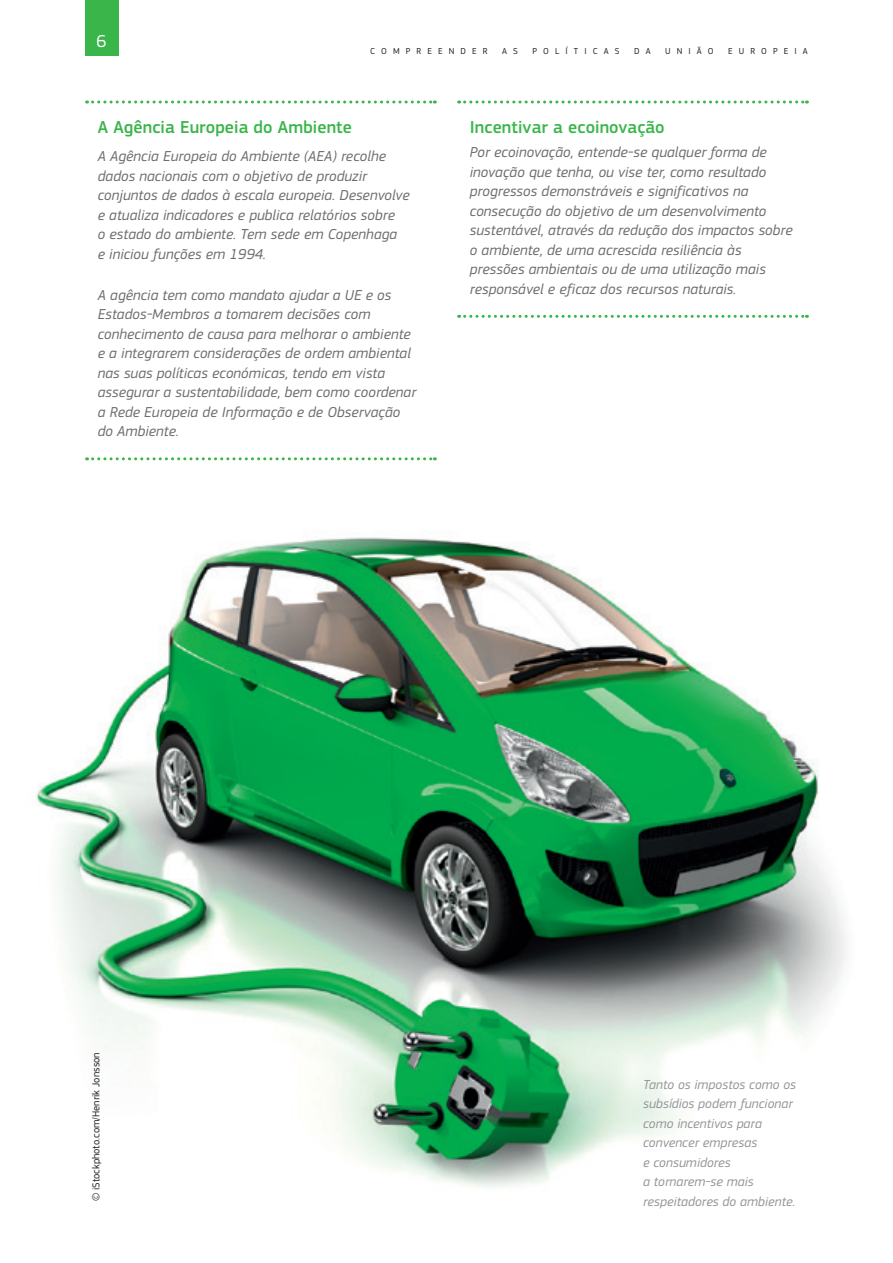
<style>
.page{position:relative;width:893px;height:1263px;background:#fff}
.page>*{position:absolute;margin:0;border:0;box-sizing:border-box;transform-origin:0 0}
.Box_Title{font:500 18px "EC Square Sans Pro";letter-spacing:.005em;color:#3ab54a}
.t1{font:18px "EC Square Sans Pro";color:#fff}
.Box_fin{font:italic 15px/19.5px "EC Square Sans Pro";letter-spacing:.005em;color:#6c6d70}
.Box{font:italic 15px/19.5px "EC Square Sans Pro";letter-spacing:.005em;color:#6c6d70}
.legende_L{font:italic 13.5px/19.5px "EC Square Sans Pro";letter-spacing:.005em;color:#939598}
.copyright{font:10.5px "EC Square Sans Pro";color:#231f20}
.t2{font:9px "EC Square Sans Pro";letter-spacing:.68em;color:#231f20}
</style>
<div class="page">
<div style="left:85px;top:0;width:33px;height:55px;background:#3ab54a"></div>
<img style="left:36px;top:537px;width:811px;height:651px">
<svg style="left:87px;top:101px;width:348px;height:3px"></svg>
<svg style="left:87px;top:457px;width:348px;height:3px"></svg>
<svg style="left:459px;top:101px;width:348px;height:3px"></svg>
<svg style="left:459px;top:315px;width:348px;height:3px"></svg>
<p class="t1" style="left:97px;top:30px;width:12px">6</p>
<p class="t2" style="left:370px;top:45px;width:119px">COMPREENDER</p>
<p class="t2" style="left:502px;top:45px;width:17px">A S</p>
<p class="t2" style="left:532px;top:45px;width:89px">POLÍTICAS</p>
<p class="t2" style="left:634px;top:45px;width:18px">D A</p>
<p class="t2" style="left:665px;top:45px;width:50px">UNIÃO</p>
<p class="t2" style="left:728px;top:45px;width:81px">EUROPEIA</p>
<p class="Box_Title" style="left:98px;top:117px;width:256px">A Agência Europeia do Ambiente</p>
<p class="Box" style="left:98px;top:147px;width:313px">A Agência Europeia do Ambiente (AEA) recolhe dados nacionais com o objetivo de produzir conjuntos de dados à escala europeia. Desenvolve e atualiza indicadores e publica relatórios sobre<br>o estado do ambiente. Tem sede em Copenhaga<br>e iniciou funções em 1994.</p>
<p class="Box_fin" style="left:98px;top:285px;width:320px">A agência tem como mandato ajudar a UE e os Estados‑Membros a tomarem decisões com conhecimento de causa para melhorar o ambiente e a integrarem considerações de ordem ambiental nas suas políticas económicas, tendo em vista assegurar a sustentabilidade, bem como coordenar a Rede Europeia de Informação e de Observação do Ambiente.</p>
<p class="Box_Title" style="left:470px;top:117px;width:196px">Incentivar a ecoinovação</p>
<p class="Box_fin" style="left:470px;top:142px;width:324px">Por ecoinovação, entende‑se qualquer forma de inovação que tenha, ou vise ter, como resultado progressos demonstráveis e significativos na consecução do objetivo de um desenvolvimento sustentável, através da redução dos impactos sobre o ambiente, de uma acrescida resiliência às pressões ambientais ou de uma utilização mais responsável e eficaz dos recursos naturais.</p>
<p class="copyright" style="left:90px;top:1201px;width:151px;rotate:-90deg">© iStockphoto.com/Henrik Jonsson</p>
<p class="legende_L" style="left:643px;top:1075px;width:154px">Tanto os impostos como os subsídios podem funcionar como incentivos para convencer empresas<br>e consumidores<br>a tornarem‑se mais respeitadores do ambiente.</p>
</div>
